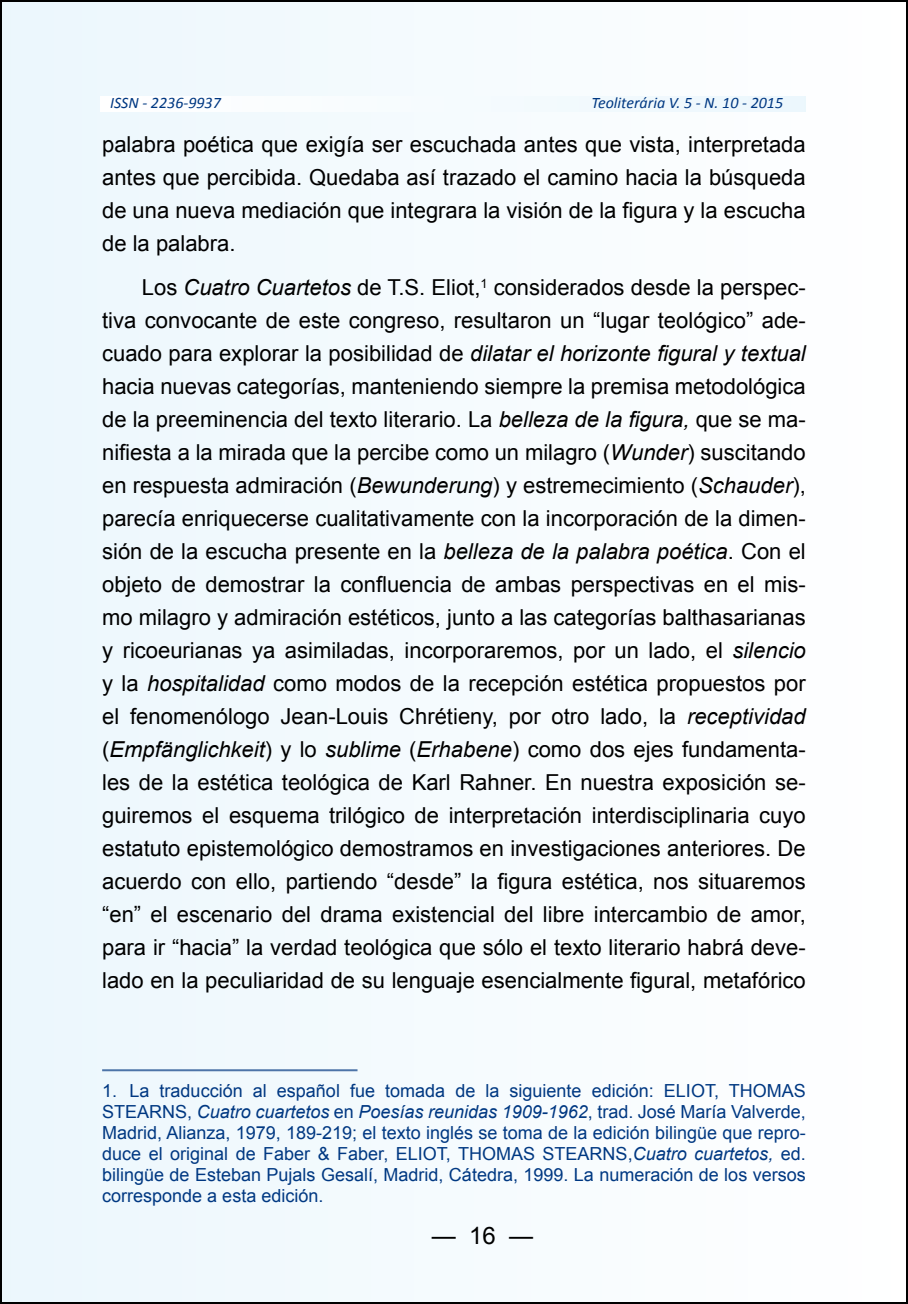
<style>
.page{position:relative;width:908px;height:1304px;background:#fff}
.page>*{position:absolute;margin:0;border:0;box-sizing:border-box;transform-origin:0 0}
.t1{font:24px "Arial";color:#000}
.t2{font:22px/33px "Arial";color:#000;text-align:justify}
.t3{font:18px/21px "Arial";color:#003882;text-align:justify}
.t4{font:italic 16px "Calibri";color:#003882}
.s1{font-style:italic}
</style>
<div class="page">
<div style="left:1px;top:1px;width:905px;height:1302px;background:#f5fbfe"></div>
<hr style="left:102px;top:1069px;width:255px;height:2px;background:#4d74a8">
<p class="t4" style="left:110px;top:93px;width:112px">ISSN - 2236-9937</p>
<p class="t4" style="left:591px;top:93px;width:193px">Teoliterária V. 5 - N. 10 - 2015</p>
<p class="t2" style="left:102px;top:128px;width:704px">palabra poética que exigía ser escuchada antes que vista, interpretada antes que percibida. Quedaba así trazado el camino hacia la búsqueda de una nueva mediación que integrara la visión de la figura y la escucha de la palabra.</p>
<p class="t2" style="left:102px;top:271px;width:705px;text-indent:40px">Los <span class="s1">Cuatro Cuartetos</span> de T.S. Eliot,<sup>1</sup> considerados desde la perspec&shy;tiva convocante de este congreso, resultaron un “lugar teológico” ade&shy;cuado para explorar la posibilidad de <span class="s1">dilatar el horizonte figural y textual </span>hacia nuevas categorías, manteniendo siempre la premisa metodológica de la preeminencia del texto literario. La <span class="s1">belleza de la figura,</span> que se ma&shy;nifiesta a la mirada que la percibe como un milagro (<span class="s1">Wunder</span>) suscitando en respuesta admiración (<span class="s1">Bewunderung</span>) y estremecimiento (<span class="s1">Schauder</span>), parecía enriquecerse cualitativamente con la incorporación de la dimen&shy;sión de la escucha presente en la <span class="s1">belleza de la palabra poética</span>. Con el objeto de demostrar la confluencia de ambas perspectivas en el mis&shy;mo milagro y admiración estéticos, junto a las categorías balthasarianas y ricoeurianas ya asimiladas, incorporaremos, por un lado, el <span class="s1">silencio </span>y la <span class="s1">hospitalidad</span> como modos de la recepción estética propuestos por el fenomenólogo Jean-Louis Chrétieny, por otro lado, la <span class="s1">receptividad </span>(<span class="s1">Empfänglichkeit</span>) y lo <span class="s1">sublime</span> (<span class="s1">Erhabene</span>) como dos ejes fundamenta&shy;les de la estética teológica de Karl Rahner. En nuestra exposición se&shy;guiremos el esquema trilógico de interpretación interdisciplinaria cuyo estatuto epistemológico demostramos en investigaciones anteriores. De acuerdo con ello, partiendo “desde” la figura estética, nos situaremos “en” el escenario del drama existencial del libre intercambio de amor, para ir “hacia” la verdad teológica que sólo el texto literario habrá deve&shy;lado en la peculiaridad de su lenguaje esencialmente figural, metafórico</p>
<p class="t3" style="left:102px;top:1080px;width:705px">1. La traducción al español fue tomada de la siguiente edición: ELIOT, THOMAS STEARNS, <span class="s1">Cuatro cuartetos</span> en <span class="s1">Poesías reunidas 1909-1962</span>, trad. José María Valverde, Madrid, Alianza, 1979, 189-219; el texto inglés se toma de la edición bilingüe que repro&shy;duce el original de Faber &amp; Faber, ELIOT, THOMAS STEARNS,<span class="s1">Cuatro cuartetos,</span> ed. bilingüe de Esteban Pujals Gesalí, Madrid, Cátedra, 1999. La numeración de los versos corresponde a esta edición.</p>
<p class="t1" style="left:431px;top:1219px;width:103px">— 16 —</p>
</div>
